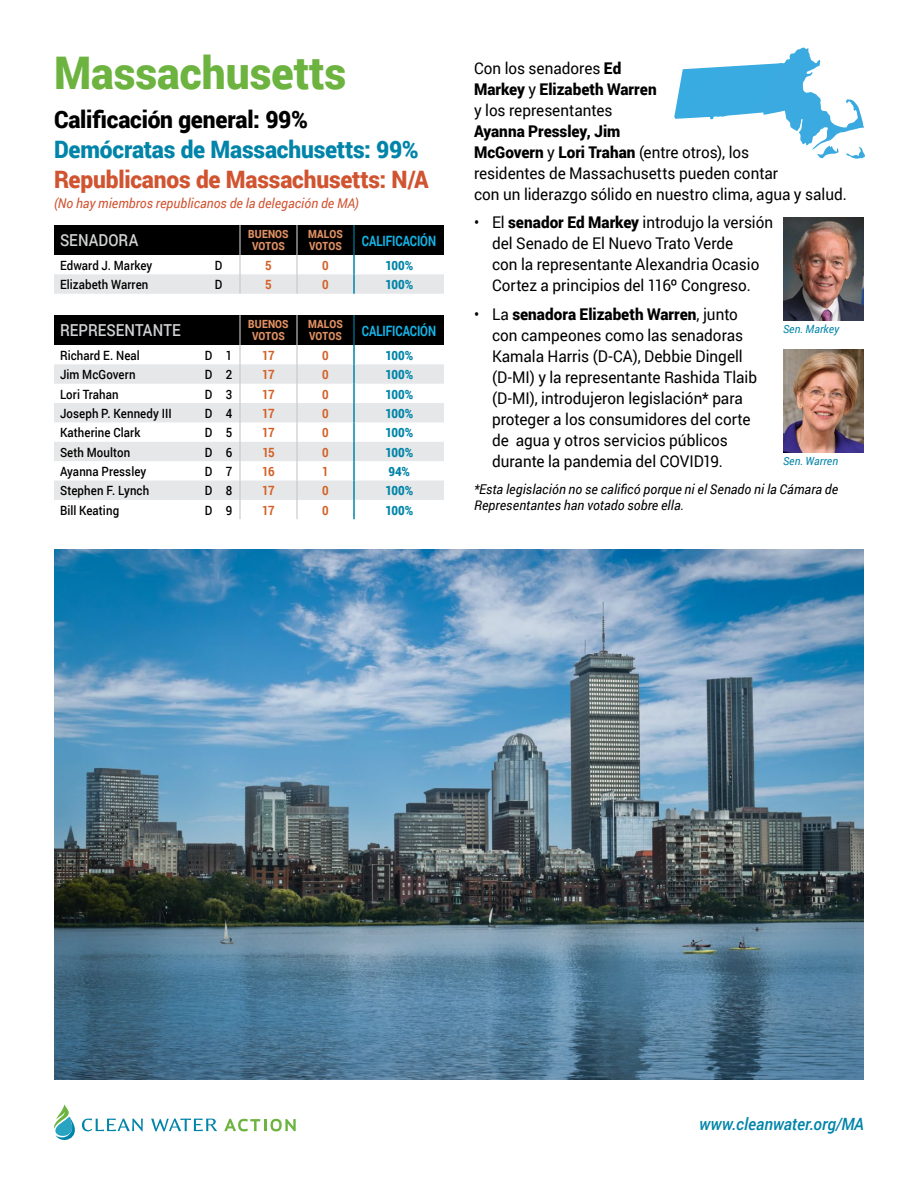
<style>
.page{position:relative;width:918px;height:1188px;background:#fff}
.page>*{position:absolute;margin:0;border:0;box-sizing:border-box;transform-origin:0 0}
._20_State_Head{font:900 45px "Roboto";color:#6cb33f;scale:.95 1}
._20_Sc_REPS{font:900 24px "Roboto";letter-spacing:-.01em;color:#d15431;scale:.95 1}
._20_Sc_DEMS{font:900 24px "Roboto";letter-spacing:-.01em;color:#0084a9;scale:.95 1}
._20_Sc_OVERALL{font:900 24px "Roboto";letter-spacing:-.01em;color:#000;scale:.95 1}
._20_State_URL{font:italic 500 16.8px "Roboto";color:#0084a9;scale:.95 1}
._18_Header_Represent{font:500 16.5px "Roboto";letter-spacing:.005em;color:#d1d3d4;scale:.9 1}
._20_State_Text_Large{font:16.2px/21px "Roboto";color:#000;scale:.95 1}
._20_Score_header_SPA{font:700 14.25px "Roboto";letter-spacing:-.005em;color:#13b6ea;scale:.8 1}
._20_State_Text_Aster{font:italic 13.5px/16.5px "Roboto";letter-spacing:.01em;color:#000;scale:.95 1}
._20_Sc_NO_REPS_in_De{font:italic 13.5px "Roboto";letter-spacing:.005em;color:#d15431;scale:.95 1}
._18_State_SENATE{font:500 12.75px "Roboto";letter-spacing:.01em;color:#000;scale:.9 1}
._18_Score_Bold_SENAT{font:900 12.75px "Roboto";letter-spacing:.01em;color:#0084a9;scale:.9 1}
._18_Bad_Votes_Scores{font:700 12.75px "Roboto";letter-spacing:-.07em;color:#d45f25;scale:.9 1}
._18_Party_SENATE{font:500 12.75px "Roboto";color:#000;scale:.9 1}
._18_Bad_Votes_Header{font:900 11.25px/11.2px "Roboto";letter-spacing:.01em;color:#e09062;text-align:center;scale:.9 1}
._18_BAD_VOTES_Header{font:900 11.25px/11.2px "Roboto";letter-spacing:.01em;color:#e09062;scale:.9 1}
.t1{font:italic 11.25px "Roboto";letter-spacing:.01em;color:#0084a9;scale:.95 1}
.s1{font-weight:900}
</style>
<div class="page">
<svg style="left:674px;top:49px;width:191px;height:110px"></svg>
<svg style="left:54px;top:364px;width:390px;height:136px;fill:#e6e7e8"></svg>
<hr style="left:353px;top:364px;width:2px;height:20px;background:#0084a9">
<svg style="left:353px;top:384px;width:2px;height:38px"></svg>
<hr style="left:353px;top:422px;width:2px;height:20px;background:#0084a9">
<svg style="left:353px;top:442px;width:2px;height:19px"></svg>
<hr style="left:353px;top:461px;width:2px;height:20px;background:#0084a9">
<svg style="left:353px;top:481px;width:2px;height:38px"></svg>
<hr style="left:296px;top:364px;width:2px;height:20px;background:#c7c8ca">
<svg style="left:296px;top:384px;width:2px;height:38px"></svg>
<hr style="left:296px;top:422px;width:2px;height:20px;background:#c7c8ca">
<svg style="left:296px;top:442px;width:2px;height:19px"></svg>
<hr style="left:296px;top:461px;width:2px;height:20px;background:#c7c8ca">
<svg style="left:296px;top:481px;width:2px;height:38px"></svg>
<svg style="left:54px;top:315px;width:390px;height:49px"></svg>
<hr style="left:239px;top:364px;width:2px;height:20px;background:#c7c8ca">
<svg style="left:239px;top:384px;width:2px;height:38px"></svg>
<hr style="left:239px;top:422px;width:2px;height:20px;background:#c7c8ca">
<svg style="left:239px;top:442px;width:2px;height:19px"></svg>
<hr style="left:239px;top:461px;width:2px;height:20px;background:#c7c8ca">
<svg style="left:239px;top:481px;width:2px;height:38px"></svg>
<hr style="left:239px;top:315px;width:2px;height:30px;background:#c7c8ca">
<hr style="left:296px;top:315px;width:2px;height:30px;background:#c7c8ca">
<svg style="left:54px;top:225px;width:390px;height:69px"></svg>
<hr style="left:239px;top:274px;width:2px;height:20px;background:#c7c8ca">
<hr style="left:239px;top:225px;width:2px;height:30px;background:#c7c8ca">
<hr style="left:296px;top:225px;width:2px;height:30px;background:#c7c8ca">
<img style="left:783px;top:350px;width:81px;height:103px">
<img style="left:783px;top:218px;width:81px;height:103px">
<img style="left:54px;top:549px;width:810px;height:531px">
<svg style="left:54px;top:1104px;width:21px;height:36px"></svg>
<svg style="left:82px;top:1118px;width:61px;height:14px"></svg>
<svg style="left:151px;top:1118px;width:66px;height:13px"></svg>
<svg style="left:224px;top:1119px;width:72px;height:12px"></svg>
<p class="_20_State_Head" style="left:54px;top:41px;width:309px">Massachusetts</p>
<p class="_20_Sc_OVERALL" style="left:54px;top:103px;width:269px">Calificación general: 99%</p>
<p class="_20_Sc_DEMS" style="left:54px;top:133px;width:386px">Demócratas de Massachusetts: 99%</p>
<p class="_20_Sc_REPS" style="left:54px;top:163px;width:396px">Republicanos de Massachusetts: N/A</p>
<p class="_20_Sc_NO_REPS_in_De" style="left:54px;top:193px;width:323px">(No hay miembros republicanos de la delegación de MA)</p>
<p class="_18_Header_Represent" style="left:60px;top:228px;width:89px">SENADORA</p>
<p class="_18_Bad_Votes_Header" style="left:248px;top:228px;width:46px">BUENOS<br>VOTOS</p>
<p class="_18_BAD_VOTES_Header" style="left:308px;top:228px;width:40px">MALOS<br>VOTOS</p>
<p class="_20_Score_header_SPA" style="left:362px;top:230px;width:94px">CALIFICACIÓN</p>
<p class="_18_State_SENATE" style="left:60px;top:256px;width:104px">Edward J. Markey</p>
<p class="_18_Party_SENATE" style="left:215px;top:256px;width:10px">D</p>
<p class="_18_Bad_Votes_Scores" style="left:265px;top:256px;width:9px">5</p>
<p class="_18_Bad_Votes_Scores" style="left:322px;top:256px;width:9px">0</p>
<p class="_18_Score_Bold_SENAT" style="left:385px;top:256px;width:33px">100%</p>
<p class="_18_State_SENATE" style="left:60px;top:276px;width:100px">Elizabeth Warren</p>
<p class="_18_Party_SENATE" style="left:215px;top:276px;width:10px">D</p>
<p class="_18_Bad_Votes_Scores" style="left:265px;top:276px;width:9px">5</p>
<p class="_18_Bad_Votes_Scores" style="left:322px;top:276px;width:9px">0</p>
<p class="_18_Score_Bold_SENAT" style="left:385px;top:276px;width:33px">100%</p>
<p class="_18_Header_Represent" style="left:60px;top:318px;width:136px">REPRESENTANTE</p>
<p class="_18_Bad_Votes_Header" style="left:248px;top:318px;width:46px">BUENOS<br>VOTOS</p>
<p class="_18_BAD_VOTES_Header" style="left:308px;top:318px;width:40px">MALOS<br>VOTOS</p>
<p class="_20_Score_header_SPA" style="left:362px;top:320px;width:94px">CALIFICACIÓN</p>
<p class="_18_State_SENATE" style="left:60px;top:346px;width:90px">Richard E. Neal</p>
<p class="_18_Party_SENATE" style="left:205px;top:346px;width:10px">D</p>
<p class="_18_Party_SENATE" style="left:226px;top:346px;width:9px">1</p>
<p class="_18_Bad_Votes_Scores" style="left:262px;top:346px;width:15px">17</p>
<p class="_18_Bad_Votes_Scores" style="left:322px;top:346px;width:9px">0</p>
<p class="_18_Score_Bold_SENAT" style="left:385px;top:346px;width:33px">100%</p>
<p class="_18_State_SENATE" style="left:60px;top:366px;width:85px">Jim McGovern</p>
<p class="_18_Party_SENATE" style="left:205px;top:366px;width:10px">D</p>
<p class="_18_Party_SENATE" style="left:226px;top:366px;width:9px">2</p>
<p class="_18_Bad_Votes_Scores" style="left:262px;top:366px;width:15px">17</p>
<p class="_18_Bad_Votes_Scores" style="left:322px;top:366px;width:9px">0</p>
<p class="_18_Score_Bold_SENAT" style="left:385px;top:366px;width:33px">100%</p>
<p class="_18_State_SENATE" style="left:60px;top:385px;width:67px">Lori Trahan</p>
<p class="_18_Party_SENATE" style="left:205px;top:385px;width:10px">D</p>
<p class="_18_Party_SENATE" style="left:226px;top:385px;width:9px">3</p>
<p class="_18_Bad_Votes_Scores" style="left:262px;top:385px;width:15px">17</p>
<p class="_18_Bad_Votes_Scores" style="left:322px;top:385px;width:9px">0</p>
<p class="_18_Score_Bold_SENAT" style="left:385px;top:385px;width:33px">100%</p>
<p class="_18_State_SENATE" style="left:60px;top:404px;width:126px">Joseph P. Kennedy III</p>
<p class="_18_Party_SENATE" style="left:205px;top:404px;width:10px">D</p>
<p class="_18_Party_SENATE" style="left:226px;top:404px;width:9px">4</p>
<p class="_18_Bad_Votes_Scores" style="left:262px;top:404px;width:15px">17</p>
<p class="_18_Bad_Votes_Scores" style="left:322px;top:404px;width:9px">0</p>
<p class="_18_Score_Bold_SENAT" style="left:385px;top:404px;width:33px">100%</p>
<p class="_18_State_SENATE" style="left:60px;top:424px;width:91px">Katherine Clark</p>
<p class="_18_Party_SENATE" style="left:205px;top:424px;width:10px">D</p>
<p class="_18_Party_SENATE" style="left:226px;top:424px;width:9px">5</p>
<p class="_18_Bad_Votes_Scores" style="left:262px;top:424px;width:15px">17</p>
<p class="_18_Bad_Votes_Scores" style="left:322px;top:424px;width:9px">0</p>
<p class="_18_Score_Bold_SENAT" style="left:385px;top:424px;width:33px">100%</p>
<p class="_18_State_SENATE" style="left:60px;top:443px;width:80px">Seth Moulton</p>
<p class="_18_Party_SENATE" style="left:205px;top:443px;width:10px">D</p>
<p class="_18_Party_SENATE" style="left:226px;top:443px;width:9px">6</p>
<p class="_18_Bad_Votes_Scores" style="left:262px;top:443px;width:15px">15</p>
<p class="_18_Bad_Votes_Scores" style="left:322px;top:443px;width:9px">0</p>
<p class="_18_Score_Bold_SENAT" style="left:385px;top:443px;width:33px">100%</p>
<p class="_18_State_SENATE" style="left:60px;top:463px;width:97px">Ayanna Pressley</p>
<p class="_18_Party_SENATE" style="left:205px;top:463px;width:10px">D</p>
<p class="_18_Party_SENATE" style="left:226px;top:463px;width:9px">7</p>
<p class="_18_Bad_Votes_Scores" style="left:262px;top:462px;width:15px">16</p>
<p class="_18_Bad_Votes_Scores" style="left:322px;top:462px;width:9px">1</p>
<p class="_18_Score_Bold_SENAT" style="left:389px;top:462px;width:26px">94%</p>
<p class="_18_State_SENATE" style="left:60px;top:482px;width:101px">Stephen F. Lynch</p>
<p class="_18_Party_SENATE" style="left:205px;top:482px;width:10px">D</p>
<p class="_18_Party_SENATE" style="left:226px;top:482px;width:9px">8</p>
<p class="_18_Bad_Votes_Scores" style="left:262px;top:482px;width:15px">17</p>
<p class="_18_Bad_Votes_Scores" style="left:322px;top:482px;width:9px">0</p>
<p class="_18_Score_Bold_SENAT" style="left:385px;top:482px;width:33px">100%</p>
<p class="_18_State_SENATE" style="left:60px;top:501px;width:67px">Bill Keating</p>
<p class="_18_Party_SENATE" style="left:205px;top:501px;width:10px">D</p>
<p class="_18_Party_SENATE" style="left:226px;top:501px;width:9px">9</p>
<p class="_18_Bad_Votes_Scores" style="left:262px;top:501px;width:15px">17</p>
<p class="_18_Bad_Votes_Scores" style="left:322px;top:501px;width:9px">0</p>
<p class="_18_Score_Bold_SENAT" style="left:385px;top:501px;width:33px">100%</p>
<p class="_20_State_Text_Large" style="left:474px;top:57px;width:394px">Con los senadores <span class="s1">Ed<br>Markey</span> y <span class="s1">Elizabeth Warren<br></span>y los representantes<br><span class="s1">Ayanna Pressley, Jim<br>McGovern</span> y <span class="s1">Lori Trahan</span> (entre otros), los<br>residentes de Massachusetts pueden contar<br>con un liderazgo sólido en nuestro clima, agua y salud.</p>
<p class="_20_State_Text_Large" style="left:492px;top:212px;width:298px;text-indent:-18px">• El <span class="s1">senador Ed Markey</span> introdujo la versión del Senado de El Nuevo Trato Verde<br>con la representante Alexandria Ocasio Cortez a principios del 116º Congreso.</p>
<p class="_20_State_Text_Large" style="left:492px;top:303px;width:281px;text-indent:-18px">• La <span class="s1">senadora Elizabeth Warren</span>, junto con campeones como las senadoras Kamala Harris (D-CA), Debbie Dingell (D-MI) y la representante Rashida Tlaib (D-MI), introdujeron legislación* para proteger a los consumidores del corte de agua y otros servicios públicos durante la pandemia del COVID19.</p>
<p class="_20_State_Text_Aster" style="left:474px;top:480px;width:385px">*Esta legislación no se calificó porque ni el Senado ni la Cámara de<br>Representantes han votado sobre ella.</p>
<p class="t1" style="left:783px;top:321px;width:61px">Sen. Markey</p>
<p class="t1" style="left:783px;top:453px;width:60px">Sen. Warren</p>
<p class="_20_State_URL" style="left:699px;top:1112px;width:175px">www.cleanwater.org/MA</p>
</div>
